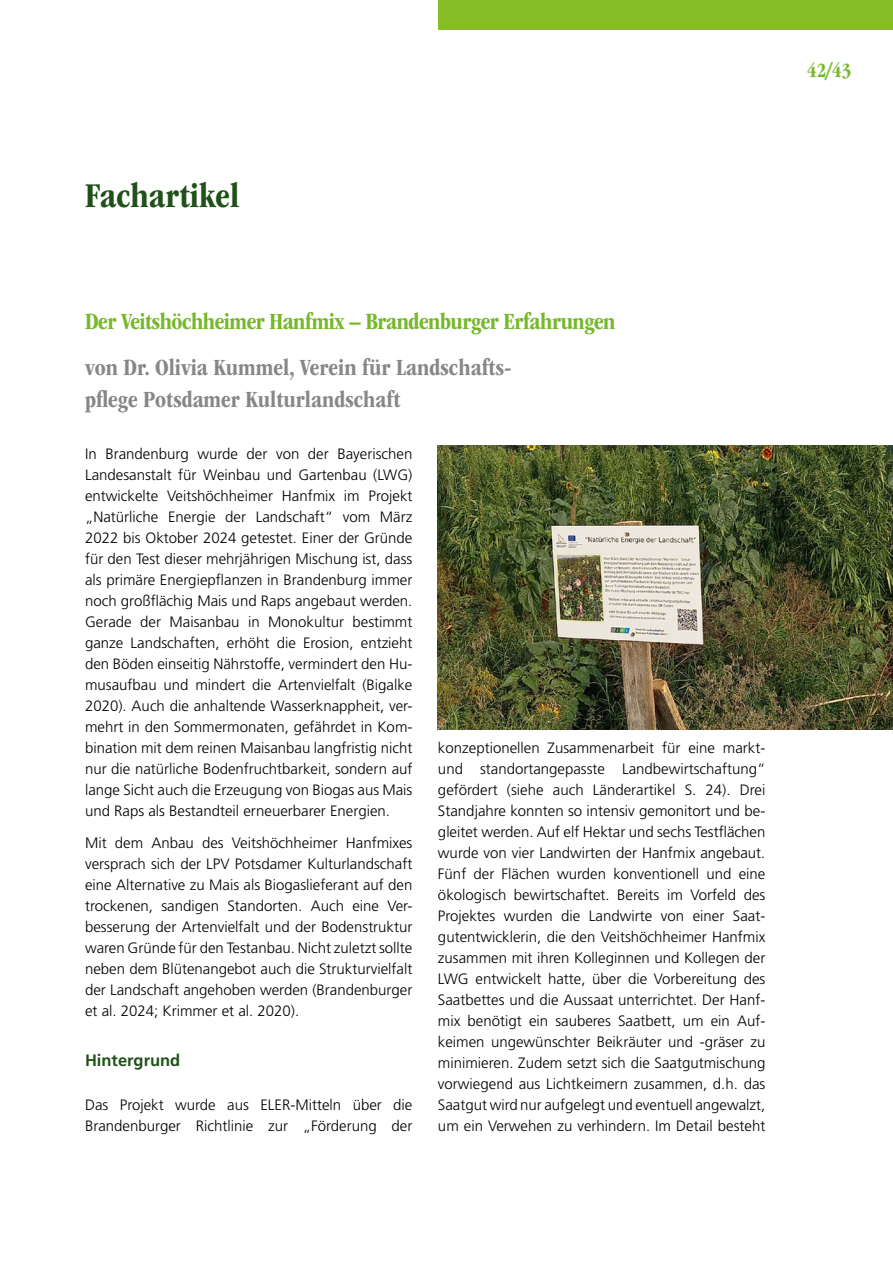
<style>
.page{position:relative;width:893px;height:1263px;background:#fff}
.page>*{position:absolute;margin:0;border:0;box-sizing:border-box;transform-origin:0 0}
.t1{font:700 condensed 36px "ITC Garamond Std";color:#205118}
.Vortrag-Autor{font:700 condensed 24px/31.5px "ITC Garamond Std";color:#878787}
.H3{font:700 condensed 24px "ITC Garamond Std";letter-spacing:-.02em;color:#76b82a}
.t2{font:700 condensed 21px "ITC Garamond Std";color:#76b82a}
.LT_-_Ueber3_-_2-Sp{font:700 16.5px "Frutiger LT Std";color:#205118}
.LT_2-Sp{font:300 15px/21px "Frutiger LT Std";color:#000;text-align:justify}
</style>
<div class="page">
<div style="left:438px;top:0;width:455px;height:30px;background:#86bc25"></div>
<img style="left:438px;top:446px;width:455px;height:283px">
<h1 class="t1" style="left:85px;top:176px;width:156px">Fachartikel</h1>
<h1 class="H3" style="left:85px;top:308px;width:532px">Der Veitshöchheimer Hanfmix – Brandenburger Erfahrungen</h1>
<h2 class="Vortrag-Autor" style="left:85px;top:352px;width:428px">von Dr. Olivia Kummel, Verein für Landschafts&shy;pflege Potsdamer Kulturlandschaft</h2>
<p class="LT_2-Sp" style="left:85px;top:444px;width:329px">In Brandenburg wurde der von der Bayerischen Landesanstalt für Weinbau und Gartenbau (LWG) entwickelte Veitshöchheimer Hanfmix im Projekt „Natürliche Energie der Landschaft“ vom März 2022 bis Oktober 2024 getestet. Einer der Gründe für den Test dieser mehrjährigen Mischung ist, dass als primäre Energiepflanzen in Brandenburg immer noch großflächig Mais und Raps angebaut werden.<br>Gerade der Maisanbau in Monokultur bestimmt ganze Landschaften, erhöht die Erosion, entzieht den Böden einseitig Nährstoffe, vermindert den Hu&shy;musaufbau und mindert die Artenvielfalt (Bigalke 2020). Auch die anhaltende Wasserknappheit, ver&shy;mehrt in den Sommermonaten, gefährdet in Kom&shy;bination mit dem reinen Maisanbau langfristig nicht nur die natürliche Bodenfruchtbarkeit, sondern auf lange Sicht auch die Erzeugung von Biogas aus Mais und Raps als Bestandteil erneuerbarer Energien.</p>
<p class="LT_2-Sp" style="left:85px;top:832px;width:329px">Mit dem Anbau des Veitshöchheimer Hanfmixes versprach sich der LPV Potsdamer Kulturlandschaft eine Alternative zu Mais als Biogaslieferant auf den trockenen, sandigen Standorten. Auch eine Ver&shy;besserung der Artenvielfalt und der Bodenstruktur waren Gründe für den Testanbau. Nicht zuletzt sollte neben dem Blütenangebot auch die Strukturvielfalt der Landschaft angehoben werden (Brandenburger et al. 2024; Krimmer et al. 2020).</p>
<h4 class="LT_-_Ueber3_-_2-Sp" style="left:85px;top:1050px;width:97px">Hintergrund</h4>
<p class="LT_2-Sp" style="left:85px;top:1095px;width:329px">Das Projekt wurde aus ELER-Mitteln über die<br>Brandenburger Richtlinie zur „Förderung der</p>
<p class="LT_2-Sp" style="left:438px;top:738px;width:329px">konzeptionellen Zusammenarbeit für eine markt&shy;und standortangepasste Landbewirtschaftung“ gefördert (siehe auch Länderartikel S. 24). Drei Standjahre konnten so intensiv gemonitort und be&shy;gleitet werden. Auf elf Hektar und sechs Testflächen wurde von vier Landwirten der Hanfmix angebaut.<br>Fünf der Flächen wurden konventionell und eine ökologisch bewirtschaftet. Bereits im Vorfeld des Projektes wurden die Landwirte von einer Saat&shy;gutentwicklerin, die den Veitshöchheimer Hanfmix zusammen mit ihren Kolleginnen und Kollegen der LWG entwickelt hatte, über die Vorbereitung des Saatbettes und die Aussaat unterrichtet. Der Hanf&shy;mix benötigt ein sauberes Saatbett, um ein Auf&shy;keimen ungewünschter Beikräuter und -gräser zu minimieren. Zudem setzt sich die Saatgutmischung vorwiegend aus Lichtkeimern zusammen, d.h. das Saatgut wird nur aufgelegt und eventuell angewalzt, um ein Verwehen zu verhindern. Im Detail besteht</p>
<h3 class="t2" style="left:807px;top:58px;width:46px">42/43</h3>
</div>
